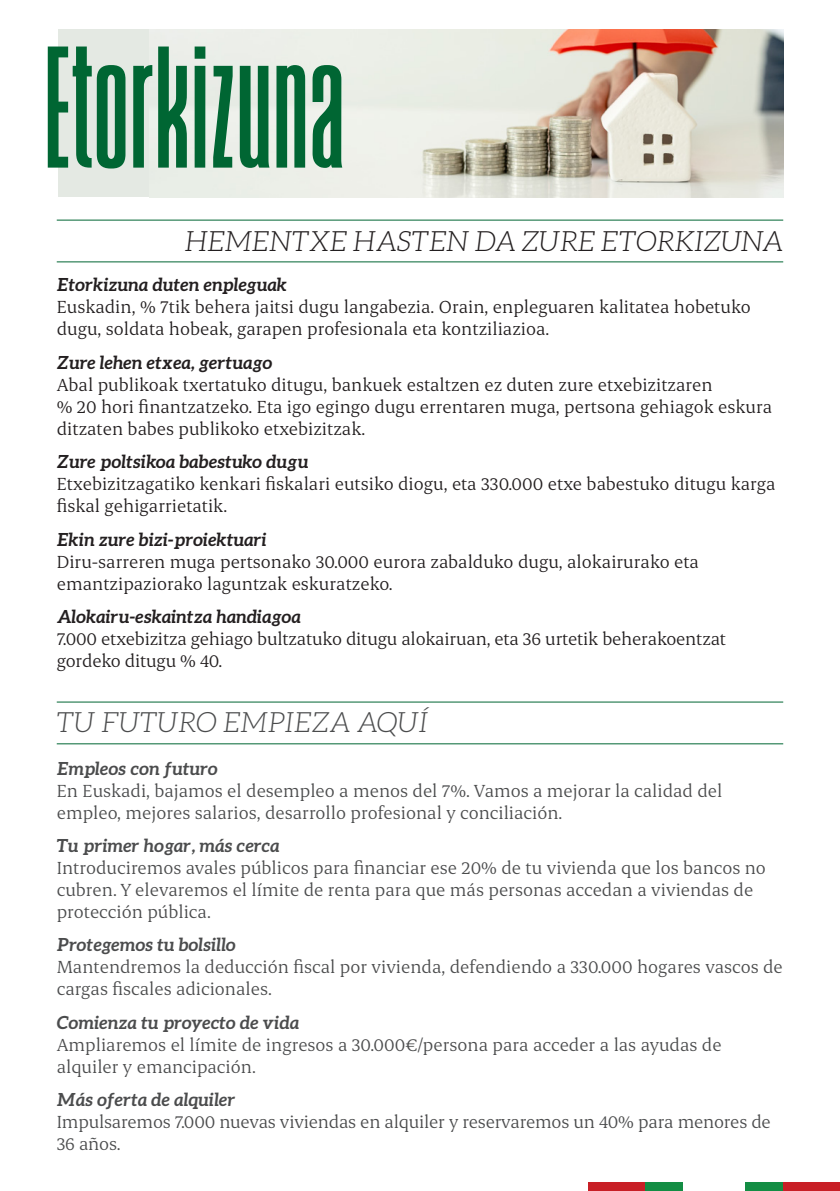
<style>
.page{position:relative;width:840px;height:1191px;background:#fff}
.page>*{position:absolute;margin:0;border:0;box-sizing:border-box;transform-origin:0 0}
.t1{font:italic 300 28px "Aleo";letter-spacing:-.01em;color:#231f20}
.t2{font:italic 300 28px "Aleo";color:#4b4c4d}
.t3{font:20px/22px "Erode";color:#231f20}
.t4{font:20px/22px "Erode";color:#4b4c4d}
.t5{font:italic 700 18px "Aleo";color:#231f20}
.t6{font:italic 700 18px "Aleo";color:#4b4c4d}
</style>
<div class="page">
<hr style="left:57px;top:220px;width:725px;height:1px;background:#063">
<hr style="left:57px;top:701px;width:725px;height:1px;background:#063">
<hr style="left:57px;top:261px;width:725px;height:1px;background:#063">
<hr style="left:57px;top:743px;width:725px;height:1px;background:#063">
<div style="left:58px;top:30px;width:724px;height:167px;background:#e4e9e3"></div>
<img style="left:152px;top:30px;width:630px;height:167px">
<svg style="left:48px;top:47px;width:77px;height:121px"></svg>
<svg style="left:133px;top:65px;width:19px;height:103px"></svg>
<svg style="left:158px;top:47px;width:29px;height:121px"></svg>
<svg style="left:194px;top:47px;width:11px;height:121px"></svg>
<svg style="left:213px;top:66px;width:19px;height:102px"></svg>
<svg style="left:240px;top:66px;width:29px;height:102px"></svg>
<svg style="left:276px;top:65px;width:29px;height:103px"></svg>
<svg style="left:312px;top:65px;width:30px;height:103px"></svg>
<div style="left:782px;top:1182px;width:57px;height:9px;background:#c81f26"></div>
<div style="left:745px;top:1182px;width:37px;height:9px;background:#138d44"></div>
<div style="left:587px;top:1182px;width:57px;height:9px;background:#c81f26"></div>
<div style="left:644px;top:1182px;width:38px;height:9px;background:#138d44"></div>
<p class="t1" style="left:185px;top:226px;width:599px">HEMENTXE HASTEN DA ZURE ETORKIZUNA</p>
<p class="t5" style="left:57px;top:274px;width:231px">Etorkizuna duten enpleguak</p>
<p class="t3" style="left:57px;top:295px;width:695px">Euskadin, % 7tik behera jaitsi dugu langabezia. Orain, enpleguaren kalitatea hobetuko dugu, soldata hobeak, garapen profesionala eta kontziliazioa.</p>
<p class="t5" style="left:57px;top:352px;width:217px">Zure lehen etxea, gertuago</p>
<p class="t3" style="left:57px;top:373px;width:716px">Abal publikoak txertatuko ditugu, bankuek estaltzen ez duten zure etxebizitzaren<br>% 20 hori finantzatzeko. Eta igo egingo dugu errentaren muga, pertsona gehiagok eskura ditzaten babes publikoko etxebizitzak.</p>
<p class="t5" style="left:57px;top:451px;width:253px">Zure poltsikoa babestuko dugu</p>
<p class="t3" style="left:57px;top:472px;width:719px">Etxebizitzagatiko kenkari fiskalari eutsiko diogu, eta 330.000 etxe babestuko ditugu karga fiskal gehigarrietatik.</p>
<p class="t5" style="left:57px;top:528px;width:211px">Ekin zure bizi-proiektuari</p>
<p class="t3" style="left:57px;top:549px;width:643px">Diru-sarreren muga pertsonako 30.000 eurora zabalduko dugu, alokairurako eta emantzipaziorako laguntzak eskuratzeko.</p>
<p class="t5" style="left:57px;top:606px;width:245px">Alokairu-eskaintza handiagoa</p>
<p class="t3" style="left:57px;top:627px;width:670px">7.000 etxebizitza gehiago bultzatuko ditugu alokairuan, eta 36 urtetik beherakoentzat gordeko ditugu % 40.</p>
<p class="t2" style="left:57px;top:707px;width:374px">TU FUTURO EMPIEZA AQUÍ</p>
<p class="t6" style="left:57px;top:757px;width:162px">Empleos con futuro</p>
<p class="t4" style="left:57px;top:778px;width:666px">En Euskadi, bajamos el desempleo a menos del 7%. Vamos a mejorar la calidad del empleo, mejores salarios, desarrollo profesional y conciliación.</p>
<p class="t6" style="left:57px;top:835px;width:224px">Tu primer hogar, más cerca</p>
<p class="t4" style="left:57px;top:856px;width:710px">Introduciremos avales públicos para financiar ese 20% de tu vivienda que los bancos no cubren. Y elevaremos el límite de renta para que más personas accedan a viviendas de protección pública.</p>
<p class="t6" style="left:57px;top:934px;width:180px">Protegemos tu bolsillo</p>
<p class="t4" style="left:57px;top:955px;width:727px">Mantendremos la deducción fiscal por vivienda, defendiendo a 330.000 hogares vascos de cargas fiscales adicionales.</p>
<p class="t6" style="left:57px;top:1011px;width:244px">Comienza tu proyecto de vida</p>
<p class="t4" style="left:57px;top:1032px;width:666px">Ampliaremos el límite de ingresos a 30.000€/persona para acceder a las ayudas de alquiler y emancipación.</p>
<p class="t6" style="left:57px;top:1089px;width:180px">Más oferta de alquiler</p>
<p class="t4" style="left:57px;top:1110px;width:715px">Impulsaremos 7.000 nuevas viviendas en alquiler y reservaremos un 40% para menores de<br>36 años.</p>
</div>
